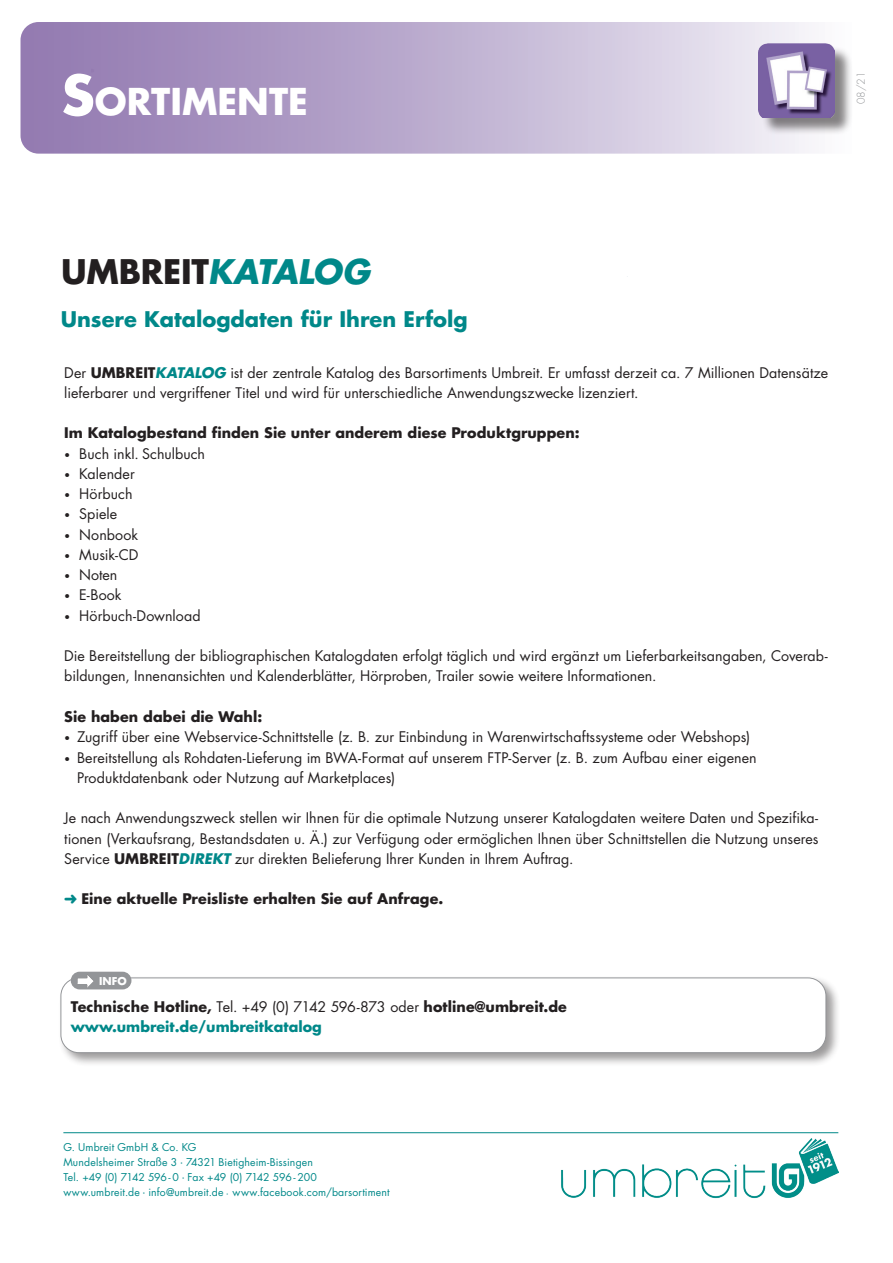
<style>
.page{position:relative;width:893px;height:1263px;background:#fff}
.page>*{position:absolute;margin:0;border:0;box-sizing:border-box;transform-origin:0 0}
.t1{font:700 36px "Futura LT";color:#fff}
.Headline{font:700 33px "Futura LT";letter-spacing:-.005em;color:#231f20}
.Fließtext{font:700 21px "Futura LT";color:#008889}
.Fbisließtext{font:14.25px/20.2px "Futura LT";letter-spacing:.005em;color:#231f20}
.Fließtext-2{font:700 14.25px/20.2px "Futura LT";color:#231f20}
.Fbisließtext-2{font:700 14.25px "Futura LT";letter-spacing:.005em;color:#231f20}
.t2{font:10.5px/15px "Futura LT";letter-spacing:.01em;color:#008889}
.t3{font:300 10.5px "Futura LT";color:#939598}
.t4{font:700 10.5px "Futura LT";color:#fff}
.s1{font-size:54px}
.s2{font-style:italic;color:#008889}
.s3{font-weight:700}
.s4{font-weight:700;font-style:italic;color:#008889}
.s5{font-size:10.5px}
.s6{color:#008889}
.s7{font-weight:400}
.s8{font-size:12px}
</style>
<div class="page">
<hr style="left:63px;top:1132px;width:775px;height:1px;background:#008889">
<div style="left:21px;top:22px;width:851px;height:132px;background:linear-gradient(to right,#8b70ab,#f9f8fb);border-radius:18px"></div>
<div style="left:761px;top:46px;width:92px;height:90px;background:#231f20;opacity:.55"></div>
<img style="left:759px;top:43px;width:75px;height:74px">
<div style="left:58px;top:975px;width:782px;height:92px;background:#231f20;opacity:.45"></div>
<div style="left:61px;top:978px;width:765px;height:75px;background:#fff;border-radius:18px"></div>
<div style="left:61px;top:978px;width:765px;height:75px;border:1px solid #939598;border-radius:18px"></div>
<div style="left:71px;top:972px;width:60px;height:17px;background:#939598;border-radius:9px"></div>
<div style="left:76px;top:980px;width:19px;height:9px;background:#939598"></div>
<svg style="left:77px;top:975px;width:17px;height:13px"></svg>
<img style="left:561px;top:1138px;width:278px;height:60px">
<h1 class="t1" style="left:62px;top:78px;width:248px"><span class="s1">S</span>ORTIMENTE</h1>
<p class="t3" style="left:854px;top:104px;width:34px;rotate:-90deg">08/21</p>
<p class="Headline" style="left:61px;top:250px;width:310px">UMBREIT<span class="s2">KATALOG</span></p>
<p class="Fließtext" style="left:61px;top:305px;width:408px">Unsere Katalogdaten für Ihren Erfolg</p>
<p class="Fbisließtext" style="left:64px;top:362px;width:765px">Der <span class="s3">UMBREIT</span><span class="s4">KATALOG</span> ist der zentrale Katalog des Barsortiments Umbreit. Er umfasst derzeit ca. 7 Millionen Datensätze lieferbarer und vergriffener Titel und wird für unterschiedliche Anwendungszwecke lizenziert.</p>
<p class="Fbisließtext-2" style="left:64px;top:424px;width:517px">Im Katalogbestand finden Sie unter anderem diese Produktgruppen:</p>
<p class="Fbisließtext" style="left:64px;top:443px;width:142px"><span class="s5">•</span> Buch inkl. Schulbuch</p>
<p class="Fbisließtext" style="left:64px;top:464px;width:72px"><span class="s5">•</span> Kalender</p>
<p class="Fbisließtext" style="left:64px;top:484px;width:70px"><span class="s5">•</span> Hörbuch</p>
<p class="Fbisließtext" style="left:64px;top:504px;width:55px"><span class="s5">•</span> Spiele</p>
<p class="Fbisließtext" style="left:64px;top:524px;width:75px"><span class="s5">•</span> Nonbook</p>
<p class="Fbisließtext" style="left:64px;top:545px;width:76px"><span class="s5">•</span> Musik-CD</p>
<p class="Fbisließtext" style="left:64px;top:565px;width:55px"><span class="s5">•</span> Noten</p>
<p class="Fbisließtext" style="left:64px;top:585px;width:59px"><span class="s5">•</span> E-Book</p>
<p class="Fbisließtext" style="left:64px;top:605px;width:138px"><span class="s5">•</span> Hörbuch-Download</p>
<p class="Fbisließtext" style="left:64px;top:646px;width:765px">Die Bereitstellung der bibliographischen Katalogdaten erfolgt täglich und wird ergänzt um Lieferbarkeitsangaben, Coverab&shy;bildungen, Innenansichten und Kalenderblätter, Hörproben, Trailer sowie weitere Informationen.</p>
<p class="Fbisließtext-2" style="left:64px;top:707px;width:199px">Sie haben dabei die Wahl:</p>
<p class="Fbisließtext" style="left:64px;top:727px;width:687px"><span class="s5">•</span> Zugriff über eine Webservice-Schnittstelle (z. B. zur Einbindung in Warenwirtschaftssysteme oder Webshops)</p>
<p class="Fbisließtext" style="left:77px;top:747px;width:681px;text-indent:-13px"><span class="s5">•</span> Bereitstellung als Rohdaten-Lieferung im BWA-Format auf unserem FTP-Server (z. B. zum Aufbau einer eigenen<br>Produktdatenbank oder Nutzung auf Marketplaces)</p>
<p class="Fbisließtext" style="left:64px;top:808px;width:756px;text-align:justify">Je nach Anwendungszweck stellen wir Ihnen für die optimale Nutzung unserer Katalogdaten weitere Daten und Spezifika&shy;tionen (Verkaufsrang, Bestandsdaten u. Ä.) zur Verfügung oder ermöglichen Ihnen über Schnittstellen die Nutzung unseres Service <span class="s3">UMBREIT</span><span class="s4">DIREKT</span> zur direkten Belieferung Ihrer Kunden in Ihrem Auftrag.</p>
<p class="Fließtext-2" style="left:64px;top:889px;width:381px"><span class="s6">➜</span> Eine aktuelle Preisliste erhalten Sie auf Anfrage.</p>
<p class="t4" style="left:99px;top:974px;width:29px">INFO</p>
<p class="Fließtext-2" style="left:71px;top:996px;width:498px">Technische Hotline, <span class="s7">Tel. +49 (0) 7142 596-873 oder</span> hotline@umbreit.de <span class="s6">www.umbreit.de/umbreitkatalog</span></p>
<p class="t2" style="left:63px;top:1140px;width:328px">G. Umbreit GmbH &amp; Co. KG<br>Mundelsheimer Straße 3 <span class="s8">˙</span> 74321 Bietigheim-Bissingen<br>Tel. +49 (0) 7142 596 - 0 <span class="s8">˙</span> Fax +49 (0) 7142 596 - 200 www.umbreit.de <span class="s8">˙</span> info@umbreit.de ˙ www.facebook.com/barsortiment</p>
</div>
